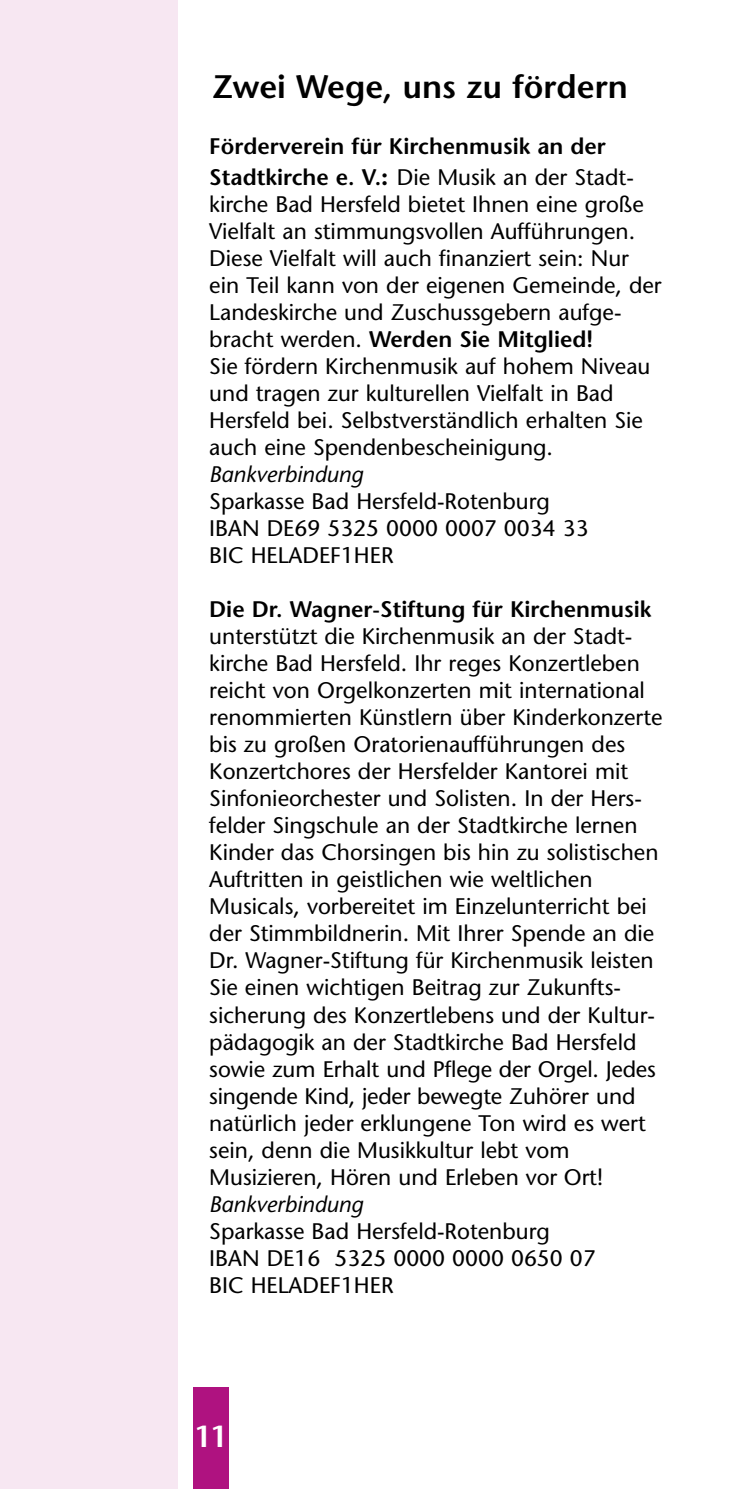
<style>
.page{position:relative;width:745px;height:1489px;background:#fff}
.page>*{position:absolute;margin:0;border:0;box-sizing:border-box;transform-origin:0 0}
.t1{font:600 32.5px "Stone Sans";color:#000}
.t2{font:600 30px "Stone Sans";color:#fff}
.t3{font:22.5px/27px "Stone Sans";color:#000}
.t4{font:600 22.5px/31.2px "Stone Sans";color:#000}
.t5{font:italic 22.5px "Stone Sans";color:#000}
.s1{font-weight:700}
.s2{font-weight:400}
.s3{font-weight:600}
</style>
<div class="page">
<div style="left:193px;top:1387px;width:35px;height:101px;background:#af1280"></div>
<div style="left:0;top:0;width:177px;height:1488px;background:#f7e7f2"></div>
<h1 class="t1" style="left:213px;top:67px;width:416px">Zwei Wege, uns zu fördern</h1>
<p class="t4" style="left:209px;top:130px;width:426px">Förderverein für Kirchenmusik an der<br>Stadtkirche e. V.<span class="s1">:</span> <span class="s2">Die Musik an der Stadt-</span></p>
<p class="t3" style="left:209px;top:191px;width:453px">kirche Bad Hersfeld bietet Ihnen eine große Vielfalt an stimmungsvollen Aufführungen.<br>Diese Vielfalt will auch finanziert sein: Nur ein Teil kann von der eigenen Gemeinde, der Landeskirche und Zuschussgebern aufge&shy;bracht werden. <span class="s3">Werden Sie Mitglied!<br></span>Sie fördern Kirchenmusik auf hohem Niveau und tragen zur kulturellen Vielfalt in Bad Hersfeld bei. Selbstverständlich erhalten Sie auch eine Spendenbescheinigung.</p>
<p class="t5" style="left:209px;top:461px;width:155px">Bankverbindung</p>
<p class="t3" style="left:209px;top:488px;width:380px">Sparkasse Bad Hersfeld-Rotenburg<br>IBAN DE69 5325 0000 0007 0034 33<br>BIC HELADEF1HER</p>
<p class="t4" style="left:209px;top:593px;width:443px">Die Dr. Wagner-Stiftung für Kirchenmusik</p>
<p class="t3" style="left:209px;top:623px;width:454px">unterstützt die Kirchenmusik an der Stadt&shy;kirche Bad Hersfeld. Ihr reges Konzertleben reicht von Orgelkonzerten mit international renommierten Künstlern über Kinderkonzerte bis zu großen Oratorienaufführungen des Konzertchores der Hersfelder Kantorei mit Sinfonieorchester und Solisten. In der Hers&shy;felder Singschule an der Stadtkirche lernen Kinder das Chorsingen bis hin zu solistischen Auftritten in geistlichen wie weltlichen Musicals, vorbereitet im Einzelunterricht bei der Stimmbildnerin. Mit Ihrer Spende an die Dr. Wagner-Stiftung für Kirchenmusik leisten Sie einen wichtigen Beitrag zur Zukunfts&shy;sicherung des Konzertlebens und der Kultur&shy;pädagogik an der Stadtkirche Bad Hersfeld sowie zum Erhalt und Pflege der Orgel. Jedes singende Kind, jeder bewegte Zuhörer und natürlich jeder erklungene Ton wird es wert sein, denn die Musikkultur lebt vom Musizieren, Hören und Erleben vor Ort!</p>
<p class="t5" style="left:209px;top:1190px;width:155px">Bankverbindung</p>
<p class="t3" style="left:209px;top:1217px;width:388px">Sparkasse Bad Hersfeld-Rotenburg<br>IBAN DE16 5325 0000 0000 0650 07<br>BIC HELADEF1HER</p>
<h2 class="t2" style="left:194px;top:1417px;width:34px">11</h2>
</div>
